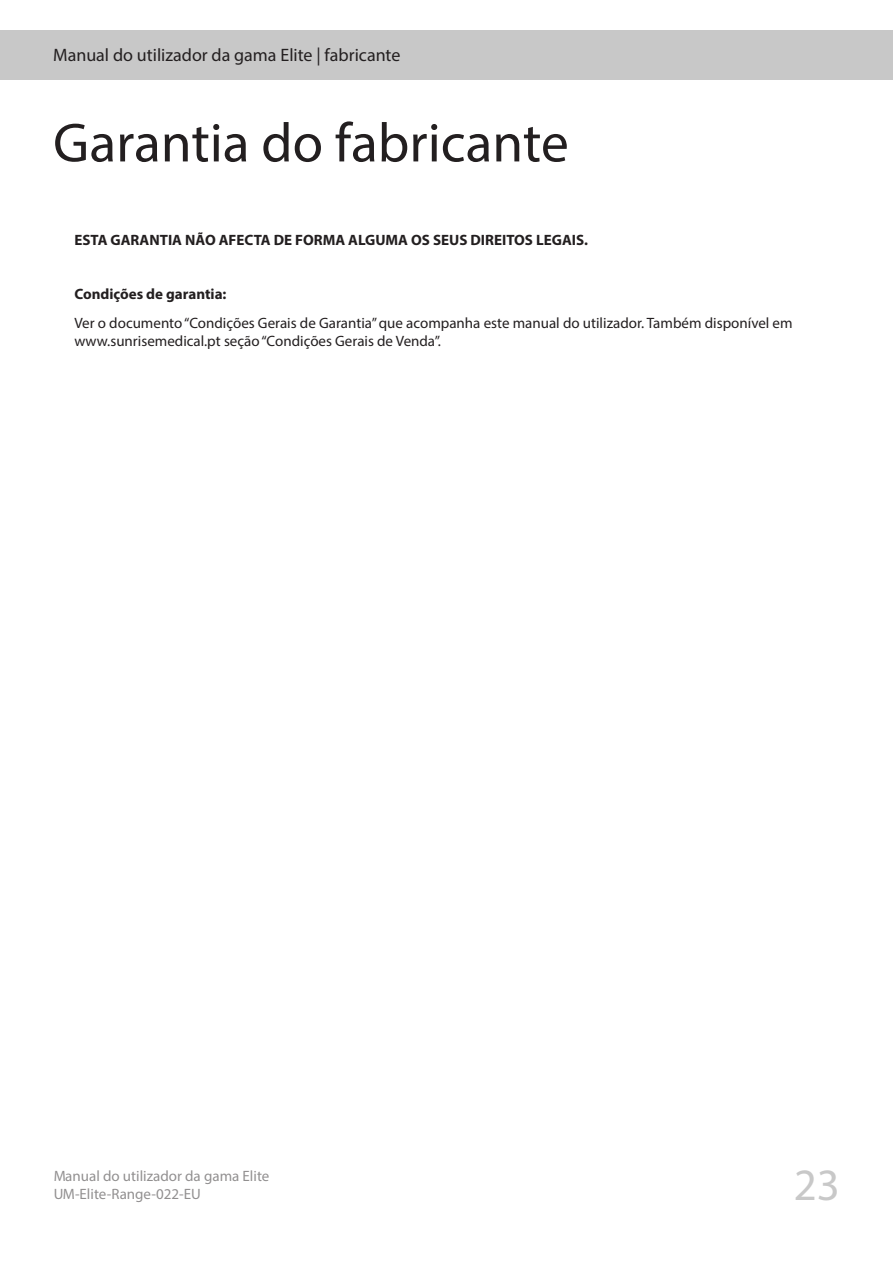
<style>
.page{position:relative;width:893px;height:1263px;background:#fff}
.page>*{position:absolute;margin:0;border:0;box-sizing:border-box;transform-origin:0 0}
.Heading_1{font:55.5px "Myriad Pro";color:#231f20}
.t1{font:45px "Myriad Pro";color:#c8c8c8}
.t2{font:18px "Myriad Pro";color:#231f20}
.t3{font:15px/18px "Myriad Pro";color:#231f20}
.t4{font:700 15px "Myriad Pro";color:#231f20}
</style>
<div class="page">
<div style="left:0;top:31px;width:893px;height:49px;background:#c8c8c8"></div>
<p class="t2" style="left:53px;top:44px;width:349px">Manual do utilizador da gama Elite | fabricante</p>
<p class="Heading_1" style="left:53px;top:109px;width:517px">Garantia do fabricante</p>
<p class="t4" style="left:74px;top:230px;width:515px">ESTA GARANTIA NÃO AFECTA DE FORMA ALGUMA OS SEUS DIREITOS LEGAIS.</p>
<p class="t4" style="left:74px;top:284px;width:154px">Condições de garantia:</p>
<p class="t3" style="left:74px;top:314px;width:720px">Ver o documento “Condições Gerais de Garantia” que acompanha este manual do utilizador. Também disponível em www.sunrisemedical.pt seção “Condições Gerais de Venda”.</p>
<p class="t3" style="left:53px;top:1167px;width:218px">Manual do utilizador da gama Elite<br>UM-Elite-Range-022-EU</p>
<h2 class="t1" style="left:794px;top:1157px;width:48px">23</h2>
</div>
